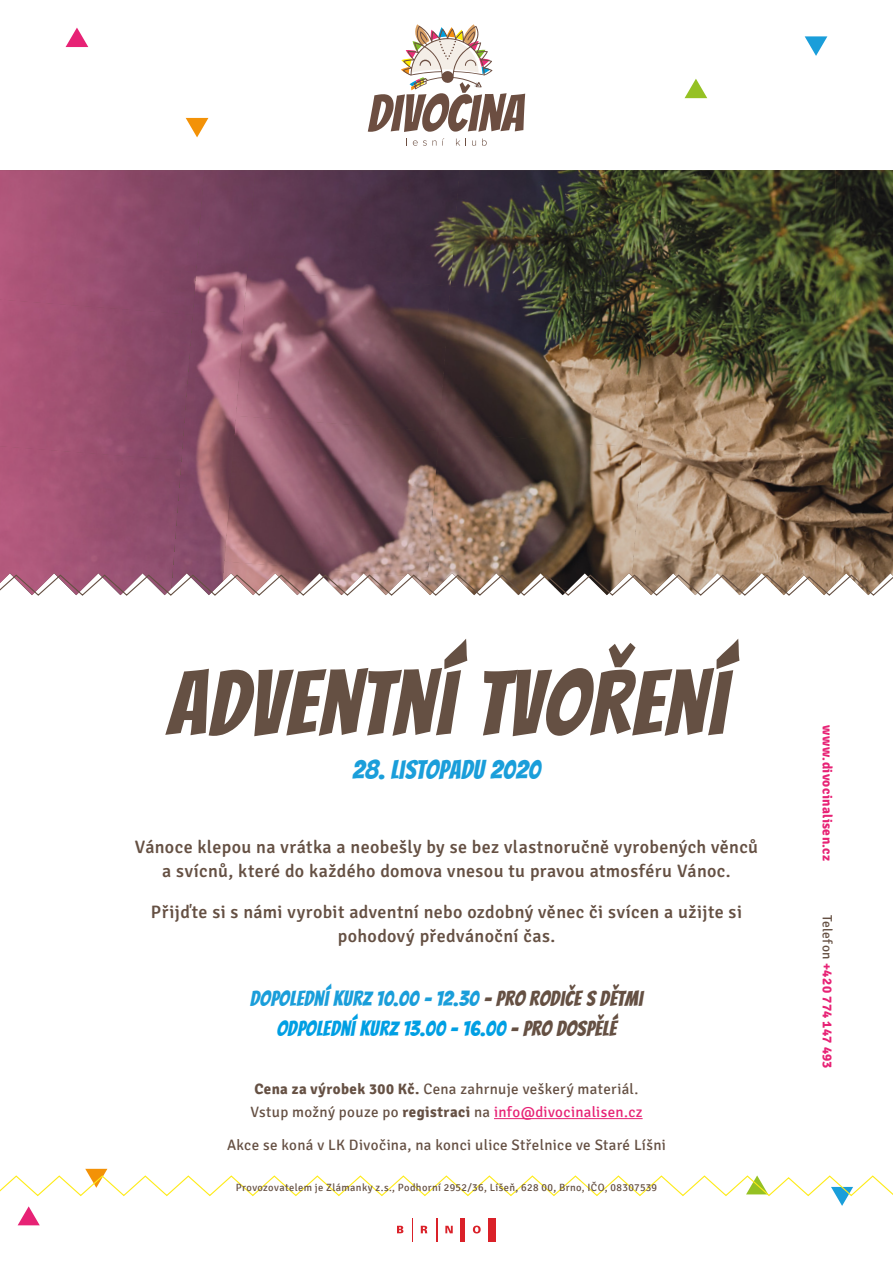
<style>
.page{position:relative;width:893px;height:1263px;background:#fff}
.page>*{position:absolute;margin:0;border:0;box-sizing:border-box;transform-origin:0 0}
.t1{font:90px "Bangers";letter-spacing:.02em;color:#655043}
.t2{font:26.1px "Bangers";letter-spacing:.015em;color:#1a9eda}
.t3{font:21px/30px "Bangers";letter-spacing:.02em;color:#655043;text-align:center}
.t4{font:500 18px/24px "Signika";letter-spacing:.02em;color:#655043;text-align:center}
.t5{font:15px/22.5px "Signika";letter-spacing:.02em;color:#655043}
.t6{font:700 13.5px "Signika";letter-spacing:.03em;color:#e72275}
.t7{font:10.5px "Signika";letter-spacing:.035em;color:#655043}
.s1{color:#1a9eda}
.s2{color:#009fe3}
.s3{font-weight:700}
.s4{color:#e72275}
.s5{font-weight:400;color:#655043}
</style>
<div class="page">
<img style="left:836px;top:170px;width:57px;height:291px">
<img style="left:836px;top:461px;width:57px;height:112px">
<img style="left:664px;top:170px;width:172px;height:132px">
<img style="left:460px;top:170px;width:204px;height:132px">
<img style="left:256px;top:170px;width:204px;height:116px">
<img style="left:182px;top:170px;width:74px;height:403px">
<img style="left:0;top:170px;width:204px;height:145px">
<img style="left:654px;top:302px;width:182px;height:146px">
<img style="left:451px;top:286px;width:203px;height:162px">
<img style="left:236px;top:270px;width:215px;height:162px">
<img style="left:0;top:299px;width:193px;height:162px">
<img style="left:642px;top:448px;width:194px;height:125px">
<img style="left:439px;top:432px;width:203px;height:141px">
<img style="left:224px;top:416px;width:215px;height:145px">
<img style="left:0;top:446px;width:182px;height:127px">
<img style="left:223px;top:561px;width:387px;height:12px">
<svg style="left:0;top:573px;width:893px;height:23px"></svg>
<svg style="left:186px;top:118px;width:22px;height:19px"></svg>
<svg style="left:805px;top:36px;width:22px;height:20px"></svg>
<svg style="left:66px;top:28px;width:22px;height:19px"></svg>
<svg style="left:685px;top:79px;width:22px;height:19px"></svg>
<hr style="left:494px;top:1118px;width:149px;height:1px;background:#e72275">
<svg style="left:368px;top:24px;width:157px;height:108px"></svg>
<svg style="left:412px;top:140px;width:24px;height:6px"></svg>
<svg style="left:456px;top:139px;width:4px;height:7px"></svg>
<svg style="left:472px;top:140px;width:4px;height:6px"></svg>
<svg style="left:482px;top:139px;width:5px;height:7px"></svg>
<svg style="left:0;top:1169px;width:893px;height:72px"></svg>
<h1 class="t1" style="left:167px;top:652px;width:560px">ADVENTNÍ TVOŘENÍ</h1>
<h2 class="t2" style="left:352px;top:754px;width:190px">28. LISTOPADU 2020</h2>
<p class="t4" style="left:135px;top:833px;width:625px">Vánoce klepou na vrátka a neobešly by se bez vlastnoručně vyrobených věnců a svícnů, které do každého domova vnesou tu pravou atmosféru Vánoc.</p>
<p class="t4" style="left:151px;top:898px;width:593px">Přijďte si s námi vyrobit adventní nebo ozdobný věnec či svícen a užijte si pohodový předvánoční čas.</p>
<p class="t3" style="left:250px;top:983px;width:394px"><span class="s1">DOPOLEDNÍ KURZ 10.00 - 12.30</span> - PRO RODIČE S DĚTMI<br><span class="s2">ODPOLEDNÍ KURZ 13.00 - 16.00</span> - PRO DOSPĚLÉ</p>
<p class="t5" style="left:250px;top:1078px;width:394px"><span class="s3">Cena za výrobek 300 Kč.</span> Cena zahrnuje veškerý materiál.<br>Vstup možný pouze po <span class="s3">registraci</span> na <span class="s4">info@divocinalisen.cz</span></p>
<p class="t5" style="left:227px;top:1134px;width:440px">Akce se koná v LK Divočina, na konci ulice Střelnice ve Staré Líšni</p>
<p class="t7" style="left:236px;top:1181px;width:423px">Provozovatelem je Zlámanky z.s., Podhorní 2952/36, Líšeň, 628 00, Brno, IČO, 08307539</p>
<p class="t6" style="left:835px;top:725px;width:138px;rotate:90deg">www.divocinalisen.cz</p>
<p class="t6" style="left:835px;top:914px;width:155px;rotate:90deg"><span class="s5">Telefon</span> +420 774 147 493</p>
</div>
